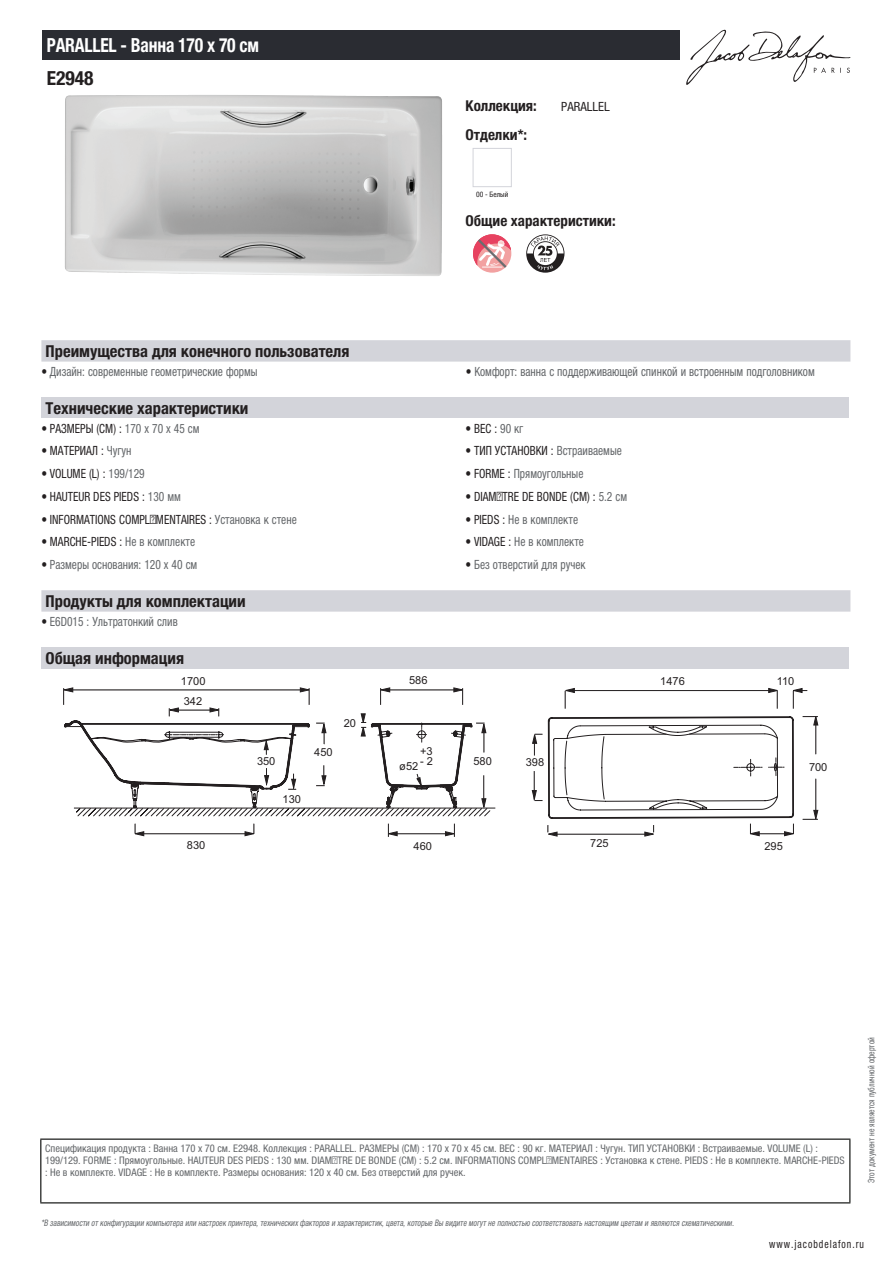
<style>
.page{position:relative;width:893px;height:1263px;background:#fff}
.page>*{position:absolute;margin:0;border:0;box-sizing:border-box;transform-origin:0 0}
.t1{font:700 condensed 19.5px "Helvetica Neue LTCYR";letter-spacing:-.01em;color:#fff;scale:.9 1}
.t2{font:700 condensed 19.5px "Helvetica Neue LTCYR";color:#231f20}
.t3{font:700 condensed 16.5px "Helvetica Neue LTCYR";color:#231f20}
.t4{font:700 condensed 15px "Helvetica Neue LTCYR";color:#231f20}
.t5{font:condensed 12.75px "Helvetica Neue LTCYR";color:#626568;scale:.9 1}
.t6{font:condensed 12.75px "Helvetica Neue LTCYR";color:#231f20;scale:.9 1}
.t7{font:condensed 12.75px "Helvetica Neue LTCYR";color:#231f20}
.t8{font:condensed 11.25px "Helvetica Neue LTCYR";letter-spacing:.1em;color:#231f20;scale:.87 1}
.t9{font:11.1px "Arial";color:#231f20}
.t10{font:condensed 10.5px/12px "Helvetica Neue LTCYR";color:#626568}
.t11{font:italic condensed 9px "Helvetica Neue LTCYR";color:#626568;scale:.87 1}
.t12{font:condensed 9px "Helvetica Neue LTCYR";color:#626568;scale:.87 1}
.t13{font:condensed 7.5px "Helvetica Neue LTCYR";color:#231f20}
.s1{color:#231f20}
.s2{color:#626568}
</style>
<div class="page">
<svg style="left:686px;top:30px;width:164px;height:55px"></svg>
<img style="left:65px;top:95px;width:377px;height:181px">
<div style="left:473px;top:148px;width:39px;height:39px;border:1px solid #d3d4da"></div>
<div style="left:473px;top:234px;width:38px;height:39px;background:#f2a1a1;border-radius:50%"></div>
<svg style="left:473px;top:234px;width:38px;height:34px"></svg>
<svg style="left:526px;top:234px;width:38px;height:39px"></svg>
<div style="left:41px;top:340px;width:809px;height:22px;background:#d3d4da"></div>
<div style="left:41px;top:397px;width:808px;height:21px;background:#d3d4da"></div>
<svg style="left:41px;top:590px;width:809px;height:22px;background:#d4d5da"></svg>
<div style="left:41px;top:647px;width:808px;height:21px;background:#d3d4da"></div>
<hr style="left:140px;top:833px;width:109px;height:1px;background:#231f20">
<hr style="left:815px;top:779px;width:1px;height:33px;background:#231f20">
<hr style="left:815px;top:722px;width:1px;height:32px;background:#231f20">
<hr style="left:554px;top:834px;width:92px;height:1px;background:#231f20">
<svg style="left:547px;top:825px;width:11px;height:12px"></svg>
<svg style="left:644px;top:825px;width:11px;height:12px"></svg>
<svg style="left:244px;top:824px;width:11px;height:13px"></svg>
<svg style="left:134px;top:824px;width:11px;height:13px"></svg>
<hr style="left:394px;top:833px;width:58px;height:1px;background:#231f20">
<svg style="left:444px;top:824px;width:11px;height:13px"></svg>
<svg style="left:387px;top:824px;width:11px;height:13px"></svg>
<hr style="left:756px;top:833px;width:35px;height:1px;background:#231f20">
<svg style="left:783px;top:809px;width:36px;height:28px"></svg>
<svg style="left:750px;top:824px;width:10px;height:13px"></svg>
<hr style="left:573px;top:690px;width:202px;height:1px;background:#231f20">
<svg style="left:767px;top:688px;width:11px;height:21px"></svg>
<svg style="left:792px;top:688px;width:27px;height:38px"></svg>
<svg style="left:564px;top:688px;width:12px;height:21px"></svg>
<svg style="left:63px;top:687px;width:401px;height:28px"></svg>
<svg style="left:64px;top:715px;width:731px;height:105px"></svg>
<div style="left:43px;top:30px;width:637px;height:30px;background:#2a2c32"></div>
<hr style="left:40px;top:1138px;width:810px;height:2px;background:#040503">
<hr style="left:40px;top:1140px;width:1px;height:62px;background:#040503">
<hr style="left:849px;top:1140px;width:1px;height:62px;background:#040503">
<hr style="left:40px;top:1202px;width:810px;height:1px;background:#040503">
<h1 class="t1" style="left:47px;top:34px;width:237px">PARALLEL - Ванна 170 х 70 см</h1>
<h1 class="t2" style="left:47px;top:67px;width:48px">E2948</h1>
<h3 class="t4" style="left:466px;top:97px;width:73px">Коллекция:</h3>
<p class="t7" style="left:561px;top:99px;width:50px">PARALLEL</p>
<h3 class="t4" style="left:466px;top:126px;width:63px">Отделки*:</h3>
<p class="t13" style="left:476px;top:190px;width:34px">00 - Белый</p>
<h3 class="t4" style="left:466px;top:212px;width:152px">Общие характеристики:</h3>
<h2 class="t3" style="left:46px;top:342px;width:305px">Преимущества для конечного пользователя</h2>
<p class="t5" style="left:41px;top:364px;width:242px"><span class="s1">•</span> Дизайн: современные геометрические формы</p>
<p class="t5" style="left:466px;top:364px;width:389px"><span class="s1">•</span> Комфорт: ванна с поддерживающей спинкой и встроенным подголовником</p>
<h2 class="t3" style="left:46px;top:399px;width:204px">Технические характеристики</h2>
<p class="t6" style="left:41px;top:421px;width:177px">• РАЗМЕРЫ (СМ) : <span class="s2">170 x 70 x 45 см</span></p>
<p class="t6" style="left:466px;top:421px;width:66px">• ВЕС : <span class="s2">90 кг</span></p>
<p class="t6" style="left:41px;top:444px;width:102px">• МАТЕРИАЛ : <span class="s2">Чугун</span></p>
<p class="t6" style="left:466px;top:444px;width:175px">• ТИП УСТАНОВКИ : <span class="s2">Встраиваемые</span></p>
<p class="t6" style="left:41px;top:466px;width:116px">• VOLUME (L) : <span class="s2">199/129</span></p>
<p class="t5" style="left:466px;top:466px;width:132px"><span class="s1">• FORME :</span> Прямоугольные</p>
<p class="t6" style="left:41px;top:489px;width:157px">• HAUTEUR DES PIEDS : <span class="s2">130 мм</span></p>
<p class="t6" style="left:466px;top:489px;width:181px">• DIAMÈTRE DE BONDE (CM) : <span class="s2">5.2 см</span></p>
<p class="t6" style="left:41px;top:512px;width:285px">• INFORMATIONS COMPLÉMENTAIRES : <span class="s2">Установка к стене</span></p>
<p class="t5" style="left:466px;top:512px;width:126px"><span class="s1">• PIEDS :</span> Не в комплекте</p>
<p class="t6" style="left:41px;top:535px;width:172px">• MARCHE-PIEDS : <span class="s2">Не в комплекте</span></p>
<p class="t5" style="left:466px;top:535px;width:133px"><span class="s1">• VIDAGE :</span> Не в комплекте</p>
<p class="t5" style="left:41px;top:557px;width:175px"><span class="s1">•</span> Размеры основания: 120 x 40 см</p>
<p class="t5" style="left:466px;top:557px;width:135px"><span class="s1">•</span> Без отверстий для ручек</p>
<h2 class="t3" style="left:46px;top:592px;width:202px">Продукты для комплектации</h2>
<p class="t5" style="left:41px;top:614px;width:153px"><span class="s1">•</span> E6D015 : Ультратонкий слив</p>
<h2 class="t3" style="left:46px;top:649px;width:140px">Общая информация</h2>
<p class="t9" style="left:181px;top:674px;width:26px">1700</p>
<p class="t9" style="left:184px;top:694px;width:20px">342</p>
<p class="t9" style="left:257px;top:754px;width:20px">350</p>
<p class="t9" style="left:283px;top:791px;width:20px">130</p>
<p class="t9" style="left:314px;top:745px;width:20px">450</p>
<p class="t9" style="left:344px;top:716px;width:14px">20</p>
<p class="t9" style="left:409px;top:673px;width:20px">586</p>
<p class="t9" style="left:660px;top:674px;width:26px">1476</p>
<p class="t9" style="left:777px;top:674px;width:19px">110</p>
<p class="t9" style="left:420px;top:743px;width:14px">+3</p>
<p class="t9" style="left:420px;top:754px;width:14px">- 2</p>
<p class="t9" style="left:473px;top:754px;width:20px">580</p>
<p class="t9" style="left:526px;top:755px;width:20px">398</p>
<p class="t9" style="left:399px;top:759px;width:21px">ø52</p>
<p class="t9" style="left:809px;top:759px;width:20px">700</p>
<p class="t9" style="left:590px;top:836px;width:20px">725</p>
<p class="t9" style="left:187px;top:838px;width:20px">830</p>
<p class="t9" style="left:414px;top:839px;width:20px">460</p>
<p class="t9" style="left:764px;top:839px;width:20px">295</p>
<p class="t10" style="left:45px;top:1142px;width:801px">Спецификация продукта : Ванна 170 х 70 см. E2948. Коллекция : PARALLEL. РАЗМЕРЫ (СМ) : 170 x 70 x 45 см. ВЕС : 90 кг. МАТЕРИАЛ : Чугун. ТИП УСТАНОВКИ : Встраиваемые. VOLUME (L) :<br>199/129. FORME : Прямоугольные. HAUTEUR DES PIEDS : 130 мм. DIAMÈTRE DE BONDE (CM) : 5.2 см. INFORMATIONS COMPLÉMENTAIRES : Установка к стене. PIEDS : Не в комплекте. MARCHE-PIEDS : Не в комплекте. VIDAGE : Не в комплекте. Размеры основания: 120 x 40 см. Без отверстий для ручек.</p>
<p class="t11" style="left:41px;top:1218px;width:800px">*В зависимости отконфигурации компьютера или настроек принтера,техническихфакторов и характеристик,цвета,которые Вы видите могутне полностью соответствоватьнастоящим цветам и являются схематическими.</p>
<p class="t12" style="left:866px;top:1183px;width:169px;rotate:-90deg">Этот документ не является публичной офертой</p>
<p class="t8" style="left:769px;top:1237px;width:110px">www.jacobdelafon.ru</p>
</div>
